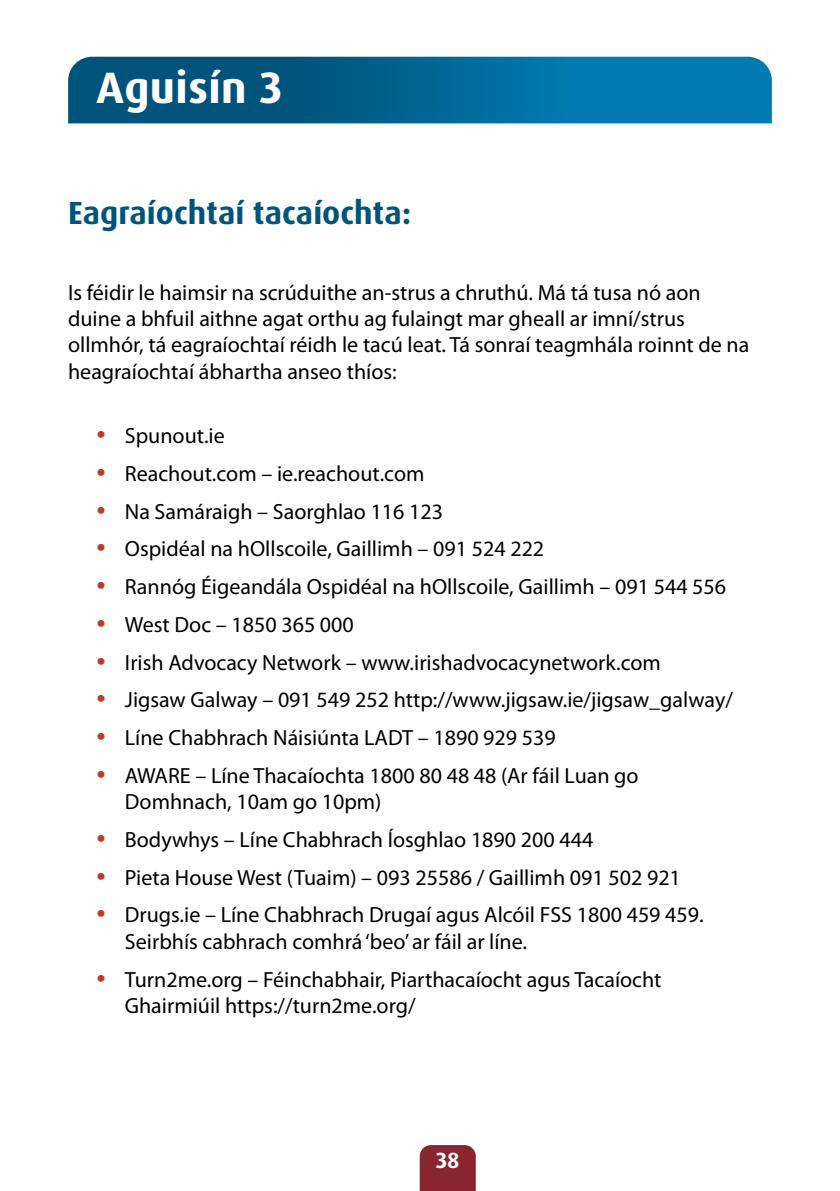
<style>
.page{position:relative;width:840px;height:1191px;background:#fff}
.page>*{position:absolute;margin:0;border:0;box-sizing:border-box;transform-origin:0 0}
.t1{font:700 44px "Dax Pro";letter-spacing:.01em;color:#fff}
.t2{font:700 32px "Dax Pro";color:#00547c}
.t3{font:22px/26.4px "Myriad Pro";color:#000}
.t4{font:700 22px "Dax Pro";color:#fff}
.s1{font-size:33px;color:#c23928}
</style>
<div class="page">
<svg style="left:68px;top:57px;width:703px;height:66px"></svg>
<div style="left:419px;top:1145px;width:56px;height:46px;background:#892532"></div>
<h1 class="t1" style="left:96px;top:59px;width:187px">Aguisín 3</h1>
<h2 class="t2" style="left:68px;top:192px;width:344px">Eagraíochtaí tacaíochta:</h2>
<p class="t3" style="left:68px;top:279px;width:682px">Is féidir le haimsir na scrúduithe an-strus a chruthú. Má tá tusa nó aon duine a bhfuil aithne agat orthu ag fulaingt mar gheall ar imní/strus ollmhór, tá eagraíochtaí réidh le tacú leat. Tá sonraí teagmhála roinnt de na heagraíochtaí ábhartha anseo thíos:</p>
<p class="t3" style="left:96px;top:422px;width:130px"><span class="s1">•</span> Spunout.ie</p>
<p class="t3" style="left:96px;top:460px;width:329px"><span class="s1">•</span> Reachout.com – ie.reachout.com</p>
<p class="t3" style="left:96px;top:497px;width:348px"><span class="s1">•</span> Na Samáraigh – Saorghlao 116 123</p>
<p class="t3" style="left:96px;top:535px;width:449px"><span class="s1">•</span> Ospidéal na hOllscoile, Gaillimh – 091 524 222</p>
<p class="t3" style="left:96px;top:573px;width:631px"><span class="s1">•</span> Rannóg Éigeandála Ospidéal na hOllscoile, Gaillimh – 091 544 556</p>
<p class="t3" style="left:96px;top:611px;width:259px"><span class="s1">•</span> West Doc – 1850 365 000</p>
<p class="t3" style="left:96px;top:648px;width:565px"><span class="s1">•</span> Irish Advocacy Network – www.irishadvocacynetwork.com</p>
<p class="t3" style="left:96px;top:686px;width:637px"><span class="s1">•</span> Jigsaw Galway – 091 549 252 http://www.jigsaw.ie/jigsaw_galway/</p>
<p class="t3" style="left:96px;top:724px;width:460px"><span class="s1">•</span> Líne Chabhrach Náisiúnta LADT – 1890 929 539</p>
<p class="t3" style="left:125px;top:762px;width:515px;text-indent:-28px"><span class="s1">•</span> AWARE – Líne Thacaíochta 1800 80 48 48 (Ar fáil Luan go<br>Domhnach, 10am go 10pm)</p>
<p class="t3" style="left:96px;top:826px;width:498px"><span class="s1">•</span> Bodywhys – Líne Chabhrach Íosghlao 1890 200 444</p>
<p class="t3" style="left:96px;top:863px;width:585px"><span class="s1">•</span> Pieta House West (Tuaim) – 093 25586 / Gaillimh 091 502 921</p>
<p class="t3" style="left:125px;top:901px;width:580px;text-indent:-28px"><span class="s1">•</span> Drugs.ie – Líne Chabhrach Drugaí agus Alcóil FSS 1800 459 459.<br>Seirbhís cabhrach comhrá ‘beo’ ar fáil ar líne.</p>
<p class="t3" style="left:125px;top:965px;width:538px;text-indent:-28px"><span class="s1">•</span> Turn2me.org – Féinchabhair, Piarthacaíocht agus Tacaíocht<br>Ghairmiúil https://turn2me.org/</p>
<p class="t4" style="left:435px;top:1146px;width:25px">38</p>
</div>
